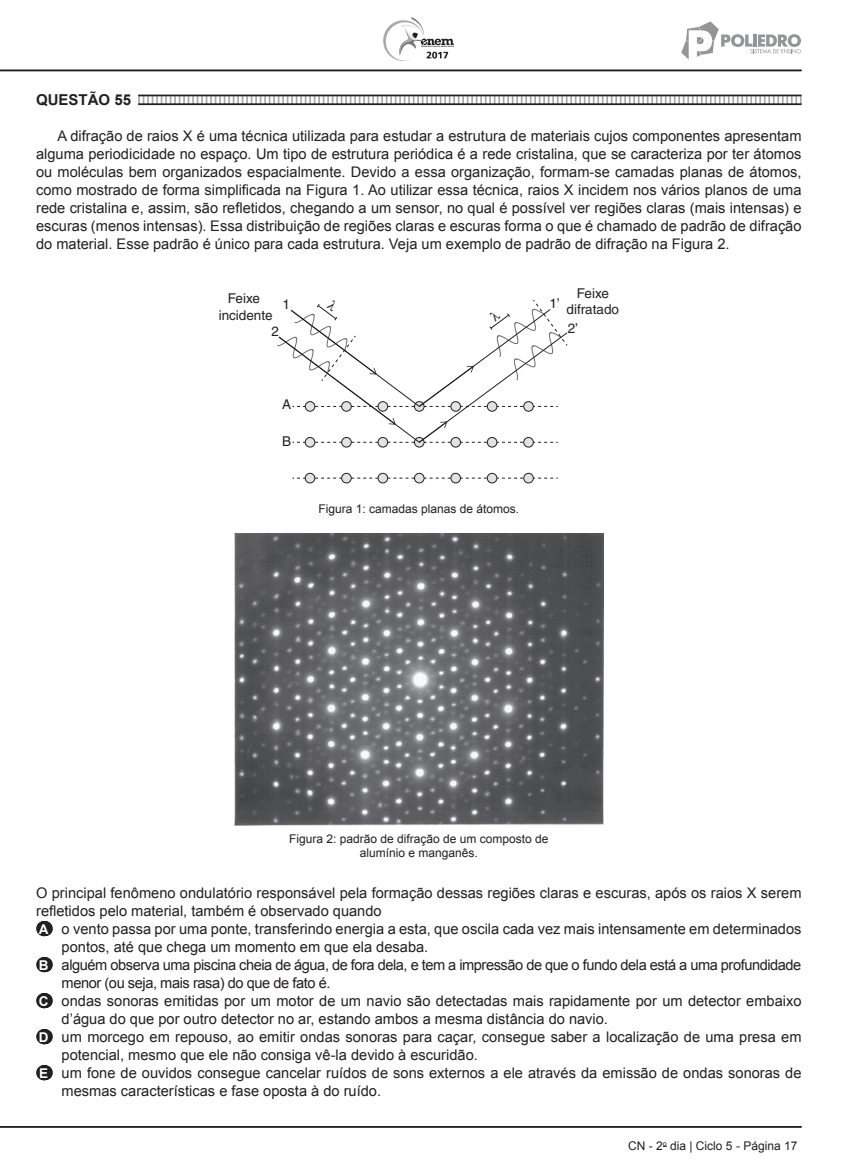
<style>
.page{position:relative;width:842px;height:1170px;background:#fff}
.page>*{position:absolute;margin:0;border:0;box-sizing:border-box;transform-origin:0 0}
.t1{font:700 15px "Arial";color:#231f20}
.t2{font:14.7px/18px "Arial";color:#231f20;text-align:justify}
.t3{font:14.7px "Arial";letter-spacing:-.03em;color:#231f20}
.t4{font:13.5px/16.2px "Helvetica";color:#231f20;text-align:center}
.t5{font:12px/14.4px "Arial";color:#231f20;text-align:center}
.s1{font-weight:700;font-size:13.5px;color:#fff}
</style>
<div class="page">
<svg style="left:383px;top:17px;width:71px;height:44px"></svg>
<svg style="left:681px;top:21px;width:120px;height:39px"></svg>
<hr style="left:0;top:70px;width:801px;height:1px;background:#231f20">
<hr style="left:0;top:1125px;width:801px;height:2px;background:#231f20">
<svg style="left:138px;top:96px;width:663px;height:7px"></svg>
<svg style="left:44px;top:921px;width:1px;height:15px"></svg>
<svg style="left:44px;top:957px;width:1px;height:15px"></svg>
<svg style="left:44px;top:993px;width:1px;height:15px"></svg>
<svg style="left:44px;top:1029px;width:1px;height:15px"></svg>
<svg style="left:44px;top:1065px;width:1px;height:15px"></svg>
<hr style="left:138px;top:95px;width:663px;height:1px;background:#231f20">
<hr style="left:138px;top:103px;width:663px;height:2px;background:#231f20">
<svg style="left:292px;top:478px;width:266px;height:1px"></svg>
<div style="left:305px;top:437px;width:10px;height:10px;background:#e1e2e4;border-radius:50%"></div>
<div style="left:305px;top:437px;width:10px;height:10px;border:1px solid #231f20;border-radius:50%"></div>
<div style="left:342px;top:437px;width:9px;height:10px;background:#e1e2e4;border-radius:50%"></div>
<div style="left:341px;top:437px;width:11px;height:10px;border:1px solid #231f20;border-radius:50%"></div>
<div style="left:378px;top:437px;width:10px;height:10px;background:#e1e2e4;border-radius:50%"></div>
<div style="left:378px;top:437px;width:10px;height:10px;border:1px solid #231f20;border-radius:50%"></div>
<div style="left:414px;top:437px;width:10px;height:10px;background:#e1e2e4;border-radius:50%"></div>
<div style="left:414px;top:437px;width:10px;height:10px;border:1px solid #231f20;border-radius:50%"></div>
<div style="left:451px;top:437px;width:9px;height:10px;background:#e1e2e4;border-radius:50%"></div>
<div style="left:450px;top:437px;width:11px;height:10px;border:1px solid #231f20;border-radius:50%"></div>
<div style="left:487px;top:437px;width:10px;height:10px;background:#e1e2e4;border-radius:50%"></div>
<div style="left:487px;top:437px;width:10px;height:10px;border:1px solid #231f20;border-radius:50%"></div>
<div style="left:524px;top:437px;width:9px;height:10px;background:#e1e2e4;border-radius:50%"></div>
<div style="left:523px;top:437px;width:11px;height:10px;border:1px solid #231f20;border-radius:50%"></div>
<div style="left:305px;top:473px;width:10px;height:10px;background:#e1e2e4;border-radius:50%"></div>
<div style="left:305px;top:473px;width:10px;height:10px;border:1px solid #231f20;border-radius:50%"></div>
<div style="left:342px;top:473px;width:9px;height:10px;background:#e1e2e4;border-radius:50%"></div>
<div style="left:341px;top:473px;width:11px;height:10px;border:1px solid #231f20;border-radius:50%"></div>
<div style="left:378px;top:473px;width:10px;height:10px;background:#e1e2e4;border-radius:50%"></div>
<div style="left:378px;top:473px;width:10px;height:10px;border:1px solid #231f20;border-radius:50%"></div>
<div style="left:414px;top:473px;width:10px;height:10px;background:#e1e2e4;border-radius:50%"></div>
<div style="left:414px;top:473px;width:10px;height:10px;border:1px solid #231f20;border-radius:50%"></div>
<div style="left:451px;top:473px;width:9px;height:10px;background:#e1e2e4;border-radius:50%"></div>
<div style="left:450px;top:473px;width:11px;height:10px;border:1px solid #231f20;border-radius:50%"></div>
<div style="left:487px;top:473px;width:10px;height:10px;background:#e1e2e4;border-radius:50%"></div>
<div style="left:487px;top:473px;width:10px;height:10px;border:1px solid #231f20;border-radius:50%"></div>
<div style="left:524px;top:473px;width:9px;height:10px;background:#e1e2e4;border-radius:50%"></div>
<div style="left:523px;top:473px;width:11px;height:10px;border:1px solid #231f20;border-radius:50%"></div>
<img style="left:235px;top:533px;width:368px;height:292px">
<svg style="left:277px;top:299px;width:291px;height:144px"></svg>
<p class="t1" style="left:36px;top:89px;width:97px">QUESTÃO 55</p>
<p class="t2" style="left:36px;top:127px;width:767px;text-indent:21px">A difração de raios X é uma técnica utilizada para estudar a estrutura de materiais cujos componentes apresentam alguma periodicidade no espaço. Um tipo de estrutura periódica é a rede cristalina, que se caracteriza por ter átomos ou moléculas bem organizados espacialmente. Devido a essa organização, formam-se camadas planas de átomos, como mostrado de forma simplificada na Figura 1. Ao utilizar essa técnica, raios X incidem nos vários planos de uma rede cristalina e, assim, são refletidos, chegando a um sensor, no qual é possível ver regiões claras (mais intensas) e escuras (menos intensas). Essa distribuição de regiões claras e escuras forma o que é chamado de padrão de difração do material. Esse padrão é único para cada estrutura. Veja um exemplo de padrão de difração na Figura 2.</p>
<p class="t4" style="left:219px;top:290px;width:56px">Feixe incidente</p>
<p class="t4" style="left:567px;top:285px;width:54px">Feixe difratado</p>
<p class="t4" style="left:549px;top:295px;width:12px">1’</p>
<p class="t4" style="left:283px;top:296px;width:9px">1</p>
<p class="t4" style="left:272px;top:323px;width:9px">2</p>
<p class="t4" style="left:282px;top:396px;width:11px">A</p>
<p class="t4" style="left:282px;top:433px;width:11px">B</p>
<p class="t5" style="left:318px;top:501px;width:202px">Figura 1: camadas planas de átomos.</p>
<p class="t4" style="left:568px;top:320px;width:12px">2’</p>
<p class="t5" style="left:289px;top:831px;width:261px">Figura 2: padrão de difração de um composto de alumínio e manganês.</p>
<p class="t2" style="left:36px;top:883px;width:767px">O principal fenômeno ondulatório responsável pela formação dessas regiões claras e escuras, após os raios X serem</p>
<p class="t2" style="left:36px;top:901px;width:347px">refletidos pelo material, também é observado quando</p>
<p class="t2" style="left:39px;top:919px;width:764px"><span class="s1">A</span> o vento passa por uma ponte, transferindo energia a esta, que oscila cada vez mais intensamente em determinados</p>
<p class="t2" style="left:62px;top:937px;width:368px">pontos, até que chega um momento em que ela desaba.</p>
<p class="t3" style="left:39px;top:954px;width:764px"><span class="s1">B</span> alguém observa uma piscina cheia de água, de fora dela, e tem a impressão de que o fundo dela está a uma profundidade</p>
<p class="t3" style="left:62px;top:972px;width:270px">menor (ou seja, mais rasa) do que de fato é.</p>
<p class="t2" style="left:39px;top:991px;width:764px"><span class="s1">C</span> ondas sonoras emitidas por um motor de um navio são detectadas mais rapidamente por um detector embaixo</p>
<p class="t2" style="left:62px;top:1009px;width:548px">d’água do que por outro detector no ar, estando ambos a mesma distância do navio.</p>
<p class="t2" style="left:39px;top:1027px;width:764px"><span class="s1">D</span> um morcego em repouso, ao emitir ondas sonoras para caçar, consegue saber a localização de uma presa em</p>
<p class="t2" style="left:62px;top:1045px;width:418px">potencial, mesmo que ele não consiga vê-la devido à escuridão.</p>
<p class="t2" style="left:39px;top:1063px;width:764px"><span class="s1">E</span> um fone de ouvidos consegue cancelar ruídos de sons externos a ele através da emissão de ondas sonoras de</p>
<p class="t2" style="left:62px;top:1081px;width:321px">mesmas características e fase oposta à do ruído.</p>
<p class="t5" style="left:628px;top:1137px;width:171px">CN - 2<sup>o</sup> dia | Ciclo 5 - Página 17</p>
</div>
